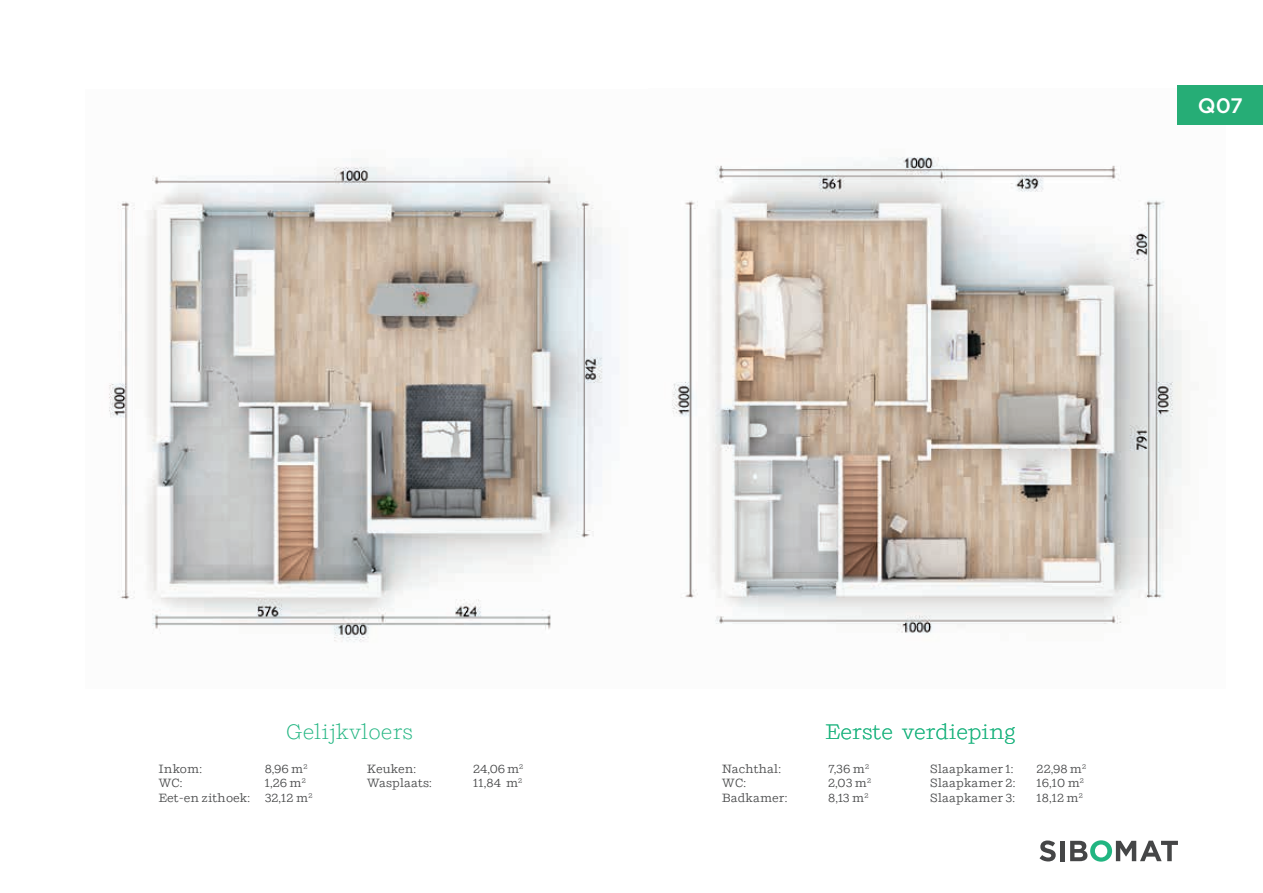
<style>
.page{position:relative;width:1263px;height:893px;background:#fff}
.page>*{position:absolute;margin:0;border:0;box-sizing:border-box;transform-origin:0 0}
.t1{font:300 21px "Shift";color:#21b581}
.t2{font:500 21px "Gotham";color:#fff}
.t3{font:12px/14.4px "Shift";color:#454647}
.t4{font:12px "Shift";letter-spacing:-.02em;color:#454647}
</style>
<div class="page">
<img style="left:672px;top:88px;width:510px;height:545px">
<img style="left:109px;top:158px;width:510px;height:484px">
<div style="left:1178px;top:85px;width:85px;height:40px;background:#26ad76"></div>
<svg style="left:1039px;top:840px;width:17px;height:21px"></svg>
<div style="left:1060px;top:841px;width:5px;height:20px;background:#454647"></div>
<svg style="left:1070px;top:840px;width:108px;height:22px"></svg>
<h1 class="t2" style="left:1198px;top:92px;width:47px">Q07</h1>
<h1 class="t1" style="left:286px;top:719px;width:128px">Gelijkvloers</h1>
<h1 class="t1" style="left:825px;top:719px;width:192px">Eerste verdieping</h1>
<p class="t4" style="left:722px;top:761px;width:61px">Nachthal:</p>
<p class="t3" style="left:828px;top:761px;width:43px">7,36 m<sup>2</sup></p>
<p class="t3" style="left:722px;top:776px;width:26px">WC:</p>
<p class="t3" style="left:828px;top:776px;width:45px">2,03 m<sup>2</sup></p>
<p class="t3" style="left:722px;top:790px;width:67px">Badkamer:</p>
<p class="t3" style="left:828px;top:790px;width:42px">8,13 m<sup>2</sup></p>
<p class="t3" style="left:158px;top:761px;width:45px">Inkom:</p>
<p class="t3" style="left:265px;top:761px;width:44px">8,96 m<sup>2</sup></p>
<p class="t3" style="left:158px;top:776px;width:26px">WC:</p>
<p class="t3" style="left:367px;top:761px;width:51px">Keuken:</p>
<p class="t3" style="left:473px;top:761px;width:52px">24,06m<sup>2</sup></p>
<p class="t3" style="left:367px;top:776px;width:67px">Wasplaats:</p>
<p class="t3" style="left:473px;top:776px;width:51px">11,84 m<sup>2</sup></p>
<p class="t3" style="left:930px;top:761px;width:85px">Slaapkamer 1:</p>
<p class="t3" style="left:1036px;top:761px;width:51px">22,98 m<sup>2</sup></p>
<p class="t3" style="left:930px;top:776px;width:87px">Slaapkamer 2:</p>
<p class="t3" style="left:1036px;top:776px;width:49px">16,10 m<sup>2</sup></p>
<p class="t3" style="left:930px;top:790px;width:86px">Slaapkamer 3:</p>
<p class="t3" style="left:1036px;top:790px;width:48px">18,12 m<sup>2</sup></p>
<p class="t3" style="left:158px;top:776px;width:156px;text-indent:106px">1,26 m<sup>2<br></sup>Eet-en zithoek: 32,12 m<sup>2</sup></p>
</div>
